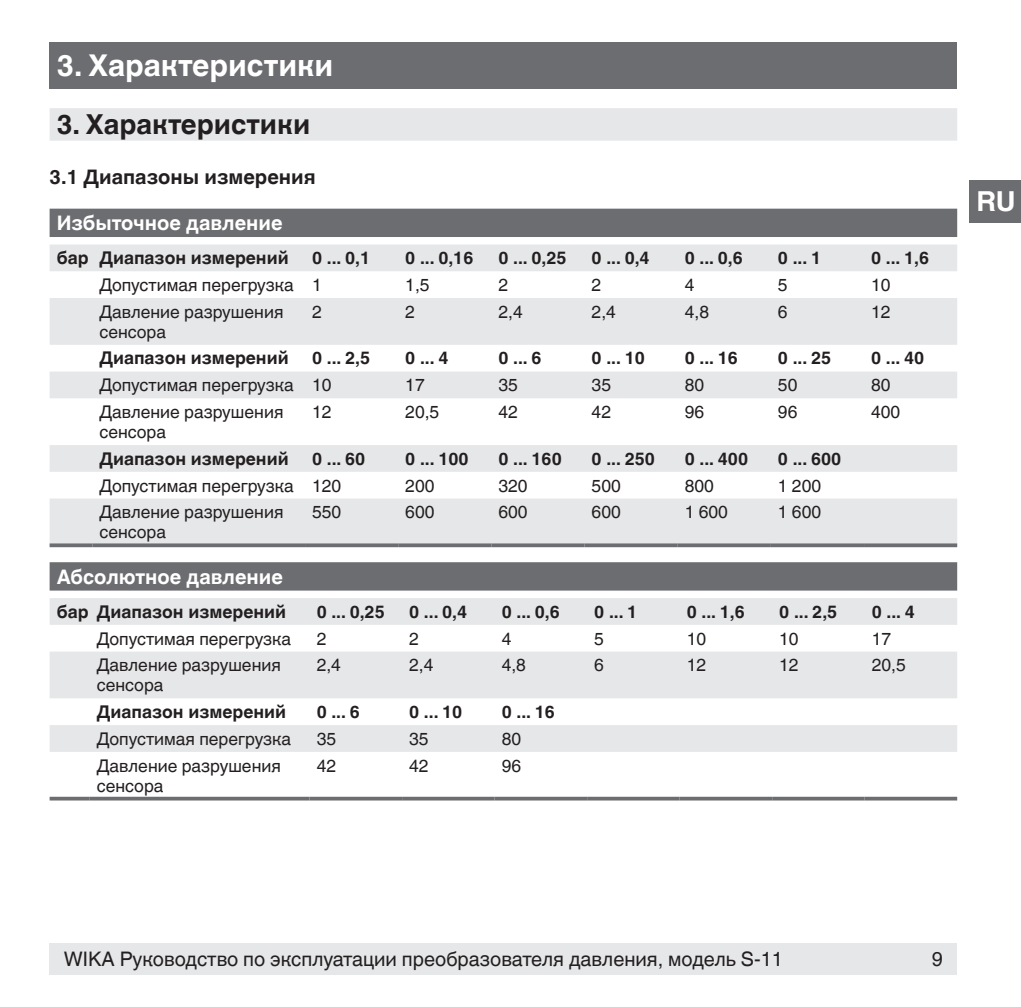
<style>
.page{position:relative;width:1021px;height:1007px;background:#fff}
.page>*{position:absolute;margin:0;border:0;box-sizing:border-box;transform-origin:0 0}
.t1{font:700 30px "Helvetica World";color:#fff}
.t2{font:700 27.5px "Helvetica World";color:#231f20}
.t3{font:700 27.5px "Helvetica World";color:#fff}
.t4{font:20px "Helvetica World";color:#231f20}
.t5{font:700 20px "Helvetica World";color:#fff}
.t6{font:700 20px "Helvetica World";color:#231f20}
.t7{font:17.5px/20px "Helvetica World";color:#231f20}
.t8{font:700 17.5px "Helvetica World";color:#231f20}
</style>
<div class="page">
<div style="left:50px;top:943px;width:907px;height:31px;background:#e6e7e9"></div>
<div style="left:50px;top:43px;width:907px;height:46px;background:#6c6d70"></div>
<div style="left:969px;top:180px;width:51px;height:42px;background:#6c6d70"></div>
<div style="left:50px;top:108px;width:907px;height:33px;background:#e6e7e9"></div>
<div style="left:50px;top:209px;width:907px;height:28px;background:#6c6d70"></div>
<svg style="left:50px;top:244px;width:907px;height:299px;fill:#e6e7e9"></svg>
<svg style="left:50px;top:543px;width:42px;height:4px"></svg>
<svg style="left:92px;top:543px;width:213px;height:4px"></svg>
<svg style="left:305px;top:543px;width:93px;height:4px"></svg>
<svg style="left:398px;top:543px;width:93px;height:4px"></svg>
<svg style="left:491px;top:543px;width:93px;height:4px"></svg>
<svg style="left:584px;top:543px;width:93px;height:4px"></svg>
<svg style="left:677px;top:543px;width:93px;height:4px"></svg>
<svg style="left:770px;top:543px;width:94px;height:4px"></svg>
<svg style="left:864px;top:543px;width:93px;height:4px"></svg>
<div style="left:50px;top:562px;width:907px;height:28px;background:#6c6d70"></div>
<svg style="left:50px;top:598px;width:907px;height:153px;fill:#e6e7e9"></svg>
<svg style="left:50px;top:796px;width:40px;height:4px"></svg>
<svg style="left:90px;top:796px;width:219px;height:4px"></svg>
<svg style="left:309px;top:796px;width:93px;height:4px"></svg>
<svg style="left:402px;top:796px;width:92px;height:4px"></svg>
<svg style="left:494px;top:796px;width:93px;height:4px"></svg>
<svg style="left:587px;top:796px;width:92px;height:4px"></svg>
<svg style="left:679px;top:796px;width:93px;height:4px"></svg>
<svg style="left:772px;top:796px;width:92px;height:4px"></svg>
<svg style="left:864px;top:796px;width:93px;height:4px"></svg>
<h1 class="t1" style="left:57px;top:48px;width:278px">3. Характеристики</h1>
<h2 class="t2" style="left:57px;top:108px;width:255px">3. Характеристики</h2>
<p class="t6" style="left:50px;top:165px;width:267px">3.1 Диапазоны измерения</p>
<p class="t5" style="left:57px;top:211px;width:227px">Избыточное давление</p>
<p class="t8" style="left:57px;top:248px;width:233px">бар Диапазон измерений</p>
<p class="t8" style="left:312px;top:248px;width:60px">0 ... 0,1</p>
<p class="t8" style="left:405px;top:248px;width:70px">0 ... 0,16</p>
<p class="t8" style="left:498px;top:248px;width:70px">0 ... 0,25</p>
<p class="t8" style="left:591px;top:248px;width:60px">0 ... 0,4</p>
<p class="t8" style="left:684px;top:248px;width:60px">0 ... 0,6</p>
<p class="t8" style="left:778px;top:248px;width:45px">0 ... 1</p>
<p class="t8" style="left:871px;top:248px;width:60px">0 ... 1,6</p>
<p class="t7" style="left:99px;top:275px;width:224px">Допустимая перегрузка 1</p>
<p class="t7" style="left:405px;top:275px;width:26px">1,5</p>
<p class="t7" style="left:498px;top:275px;width:11px">2</p>
<p class="t7" style="left:591px;top:275px;width:11px">2</p>
<p class="t7" style="left:684px;top:275px;width:11px">4</p>
<p class="t7" style="left:778px;top:275px;width:11px">5</p>
<p class="t7" style="left:871px;top:275px;width:21px">10</p>
<p class="t7" style="left:99px;top:301px;width:185px">Давление разрушения сенсора</p>
<p class="t7" style="left:312px;top:301px;width:11px">2</p>
<p class="t7" style="left:405px;top:301px;width:11px">2</p>
<p class="t7" style="left:498px;top:301px;width:26px">2,4</p>
<p class="t7" style="left:591px;top:301px;width:26px">2,4</p>
<p class="t7" style="left:684px;top:301px;width:26px">4,8</p>
<p class="t7" style="left:778px;top:301px;width:11px">6</p>
<p class="t7" style="left:871px;top:301px;width:21px">12</p>
<p class="t8" style="left:99px;top:348px;width:191px">Диапазон измерений</p>
<p class="t8" style="left:312px;top:348px;width:60px">0 ... 2,5</p>
<p class="t8" style="left:405px;top:348px;width:45px">0 ... 4</p>
<p class="t8" style="left:498px;top:348px;width:45px">0 ... 6</p>
<p class="t8" style="left:591px;top:348px;width:55px">0 ... 10</p>
<p class="t8" style="left:684px;top:348px;width:55px">0 ... 16</p>
<p class="t8" style="left:778px;top:348px;width:55px">0 ... 25</p>
<p class="t8" style="left:871px;top:348px;width:55px">0 ... 40</p>
<p class="t7" style="left:99px;top:375px;width:234px">Допустимая перегрузка 10</p>
<p class="t7" style="left:405px;top:375px;width:21px">17</p>
<p class="t7" style="left:498px;top:375px;width:21px">35</p>
<p class="t7" style="left:591px;top:375px;width:21px">35</p>
<p class="t7" style="left:684px;top:375px;width:21px">80</p>
<p class="t7" style="left:778px;top:375px;width:21px">50</p>
<p class="t7" style="left:871px;top:375px;width:21px">80</p>
<p class="t7" style="left:99px;top:402px;width:185px">Давление разрушения сенсора</p>
<p class="t7" style="left:312px;top:402px;width:21px">12</p>
<p class="t7" style="left:405px;top:402px;width:36px">20,5</p>
<p class="t7" style="left:498px;top:402px;width:21px">42</p>
<p class="t7" style="left:591px;top:402px;width:21px">42</p>
<p class="t7" style="left:684px;top:402px;width:21px">96</p>
<p class="t7" style="left:778px;top:402px;width:21px">96</p>
<p class="t7" style="left:871px;top:402px;width:31px">400</p>
<p class="t8" style="left:99px;top:448px;width:191px">Диапазон измерений</p>
<p class="t8" style="left:312px;top:448px;width:55px">0 ... 60</p>
<p class="t8" style="left:405px;top:448px;width:65px">0 ... 100</p>
<p class="t8" style="left:498px;top:448px;width:65px">0 ... 160</p>
<p class="t8" style="left:591px;top:448px;width:65px">0 ... 250</p>
<p class="t8" style="left:684px;top:448px;width:65px">0 ... 400</p>
<p class="t8" style="left:778px;top:448px;width:65px">0 ... 600</p>
<p class="t7" style="left:99px;top:475px;width:243px">Допустимая перегрузка 120</p>
<p class="t7" style="left:405px;top:475px;width:31px">200</p>
<p class="t7" style="left:498px;top:475px;width:31px">320</p>
<p class="t7" style="left:591px;top:475px;width:31px">500</p>
<p class="t7" style="left:684px;top:475px;width:31px">800</p>
<p class="t7" style="left:778px;top:475px;width:45px">1 200</p>
<p class="t7" style="left:99px;top:502px;width:185px">Давление разрушения сенсора</p>
<p class="t7" style="left:312px;top:502px;width:31px">550</p>
<p class="t7" style="left:405px;top:502px;width:31px">600</p>
<p class="t7" style="left:498px;top:502px;width:31px">600</p>
<p class="t7" style="left:591px;top:502px;width:31px">600</p>
<p class="t7" style="left:684px;top:502px;width:45px">1 600</p>
<p class="t7" style="left:778px;top:502px;width:45px">1 600</p>
<p class="t5" style="left:57px;top:565px;width:228px">Абсолютное давление</p>
<p class="t8" style="left:57px;top:601px;width:231px">бар Диапазон измерений</p>
<p class="t8" style="left:317px;top:601px;width:70px">0 ... 0,25</p>
<p class="t8" style="left:409px;top:601px;width:60px">0 ... 0,4</p>
<p class="t8" style="left:501px;top:601px;width:60px">0 ... 0,6</p>
<p class="t8" style="left:594px;top:601px;width:45px">0 ... 1</p>
<p class="t8" style="left:686px;top:601px;width:60px">0 ... 1,6</p>
<p class="t8" style="left:779px;top:601px;width:60px">0 ... 2,5</p>
<p class="t8" style="left:871px;top:601px;width:45px">0 ... 4</p>
<p class="t7" style="left:97px;top:628px;width:196px">Допустимая перегрузка</p>
<p class="t7" style="left:317px;top:628px;width:11px">2</p>
<p class="t7" style="left:409px;top:628px;width:11px">2</p>
<p class="t7" style="left:501px;top:628px;width:11px">4</p>
<p class="t7" style="left:594px;top:628px;width:11px">5</p>
<p class="t7" style="left:686px;top:628px;width:21px">10</p>
<p class="t7" style="left:779px;top:628px;width:21px">10</p>
<p class="t7" style="left:871px;top:628px;width:21px">17</p>
<p class="t7" style="left:97px;top:655px;width:185px">Давление разрушения сенсора</p>
<p class="t7" style="left:317px;top:655px;width:26px">2,4</p>
<p class="t7" style="left:409px;top:655px;width:26px">2,4</p>
<p class="t7" style="left:501px;top:655px;width:26px">4,8</p>
<p class="t7" style="left:594px;top:655px;width:11px">6</p>
<p class="t7" style="left:686px;top:655px;width:21px">12</p>
<p class="t7" style="left:779px;top:655px;width:21px">12</p>
<p class="t7" style="left:871px;top:655px;width:36px">20,5</p>
<p class="t8" style="left:97px;top:701px;width:191px">Диапазон измерений</p>
<p class="t8" style="left:317px;top:701px;width:45px">0 ... 6</p>
<p class="t8" style="left:409px;top:701px;width:55px">0 ... 10</p>
<p class="t8" style="left:501px;top:701px;width:55px">0 ... 16</p>
<p class="t7" style="left:97px;top:728px;width:196px">Допустимая перегрузка</p>
<p class="t7" style="left:317px;top:728px;width:21px">35</p>
<p class="t7" style="left:409px;top:728px;width:21px">35</p>
<p class="t7" style="left:501px;top:728px;width:21px">80</p>
<p class="t7" style="left:97px;top:755px;width:185px">Давление разрушения сенсора</p>
<p class="t7" style="left:317px;top:755px;width:21px">42</p>
<p class="t7" style="left:409px;top:755px;width:21px">42</p>
<p class="t7" style="left:501px;top:755px;width:21px">96</p>
<h2 class="t3" style="left:976px;top:185px;width:41px">RU</h2>
<p class="t4" style="left:64px;top:947px;width:720px">WIKA Руководство по эксплуатации преобразователя давления, модель S-11</p>
<p class="t4" style="left:931px;top:947px;width:13px">9</p>
</div>
